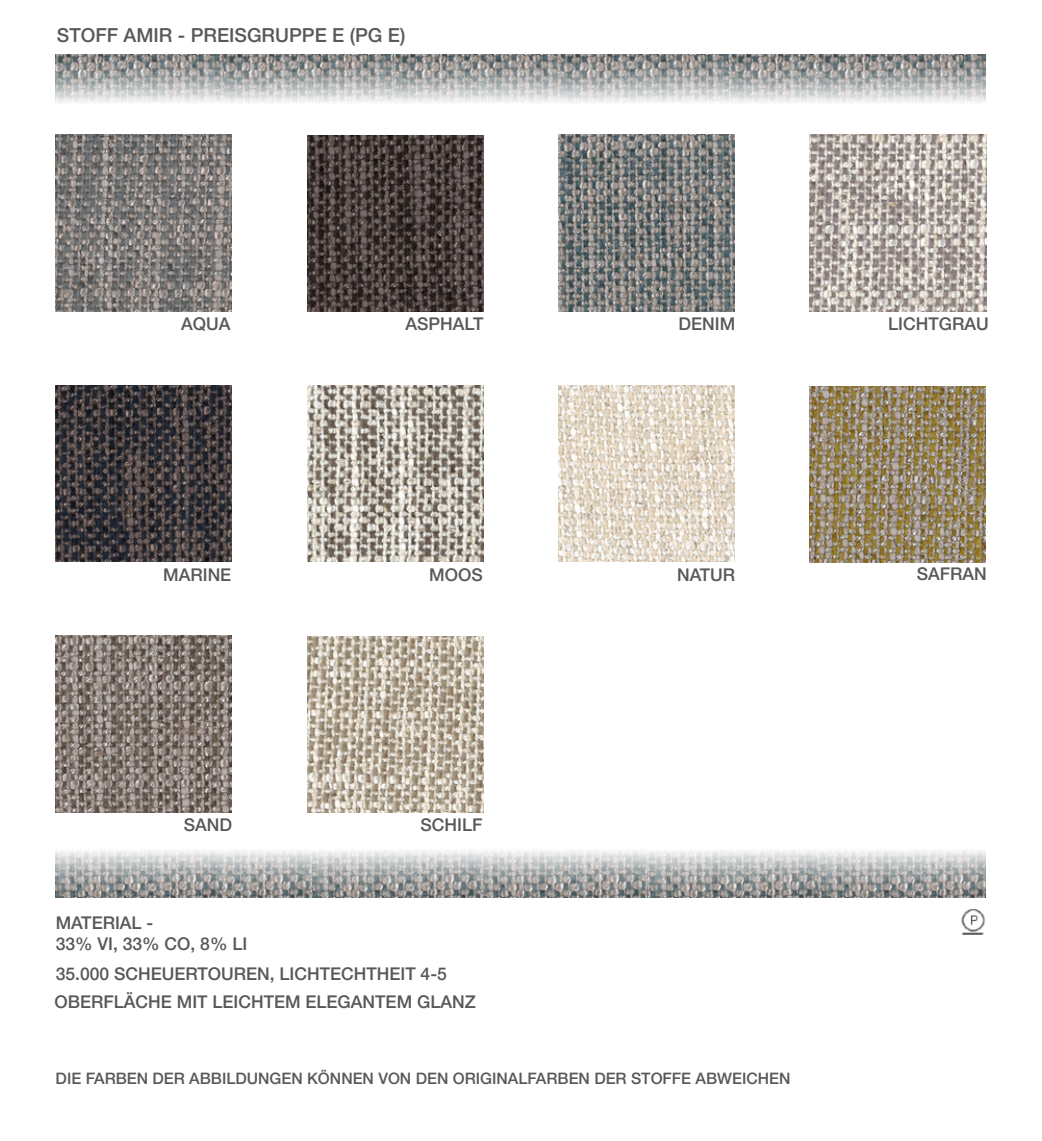
<style>
.page{position:relative;width:1042px;height:1141px;background:#fff}
.page>*{position:absolute;margin:0;border:0;box-sizing:border-box;transform-origin:0 0}
.t1{font:500 19.25px "Helvetica Neue LT";color:#57585a}
.t2{font:500 17.5px "Helvetica Neue LT";color:#57585a}
.t3{font:500 15.75px "Helvetica Neue LT";color:#57585a}
</style>
<div class="page">
<img style="left:56px;top:135px;width:176px;height:176px">
<img style="left:307px;top:135px;width:176px;height:176px">
<img style="left:559px;top:135px;width:176px;height:176px">
<img style="left:810px;top:135px;width:176px;height:176px">
<img style="left:56px;top:386px;width:176px;height:176px">
<img style="left:307px;top:386px;width:176px;height:176px">
<img style="left:559px;top:386px;width:176px;height:176px">
<img style="left:56px;top:54px;width:168px;height:49px">
<img style="left:224px;top:54px;width:170px;height:49px">
<img style="left:394px;top:54px;width:164px;height:49px">
<img style="left:558px;top:54px;width:258px;height:49px">
<img style="left:816px;top:54px;width:169px;height:49px">
<img style="left:809px;top:386px;width:177px;height:176px">
<img style="left:55px;top:636px;width:176px;height:176px">
<img style="left:307px;top:636px;width:177px;height:177px">
<img style="left:961px;top:909px;width:24px;height:26px">
<img style="left:647px;top:850px;width:338px;height:48px">
<img style="left:483px;top:850px;width:164px;height:48px">
<img style="left:312px;top:850px;width:171px;height:48px">
<img style="left:225px;top:850px;width:87px;height:48px">
<img style="left:56px;top:850px;width:169px;height:48px">
<p class="t1" style="left:57px;top:24px;width:350px">STOFF AMIR - PREISGRUPPE E (PG E)</p>
<p class="t2" style="left:181px;top:313px;width:51px">AQUA</p>
<p class="t2" style="left:406px;top:313px;width:79px">ASPHALT</p>
<p class="t2" style="left:678px;top:313px;width:58px">DENIM</p>
<p class="t2" style="left:888px;top:313px;width:102px">LICHTGRAU</p>
<p class="t2" style="left:163px;top:564px;width:70px">MARINE</p>
<p class="t2" style="left:429px;top:564px;width:55px">MOOS</p>
<p class="t2" style="left:677px;top:564px;width:60px">NATUR</p>
<p class="t2" style="left:184px;top:814px;width:50px">SAND</p>
<p class="t2" style="left:420px;top:814px;width:63px">SCHILF</p>
<p class="t2" style="left:56px;top:912px;width:99px">MATERIAL -</p>
<p class="t2" style="left:56px;top:933px;width:193px">33% VI, 33% CO, 8% LI</p>
<p class="t2" style="left:56px;top:963px;width:392px">35.000 SCHEUERTOUREN, LICHTECHTHEIT 4-5</p>
<p class="t2" style="left:55px;top:992px;width:423px">OBERFLÄCHE MIT LEICHTEM ELEGANTEM GLANZ</p>
<p class="t3" style="left:56px;top:1069px;width:736px">DIE FARBEN DER ABBILDUNGEN KÖNNEN VON DEN ORIGINALFARBEN DER STOFFE ABWEICHEN</p>
<p class="t2" style="left:916px;top:563px;width:72px">SAFRAN</p>
</div>
